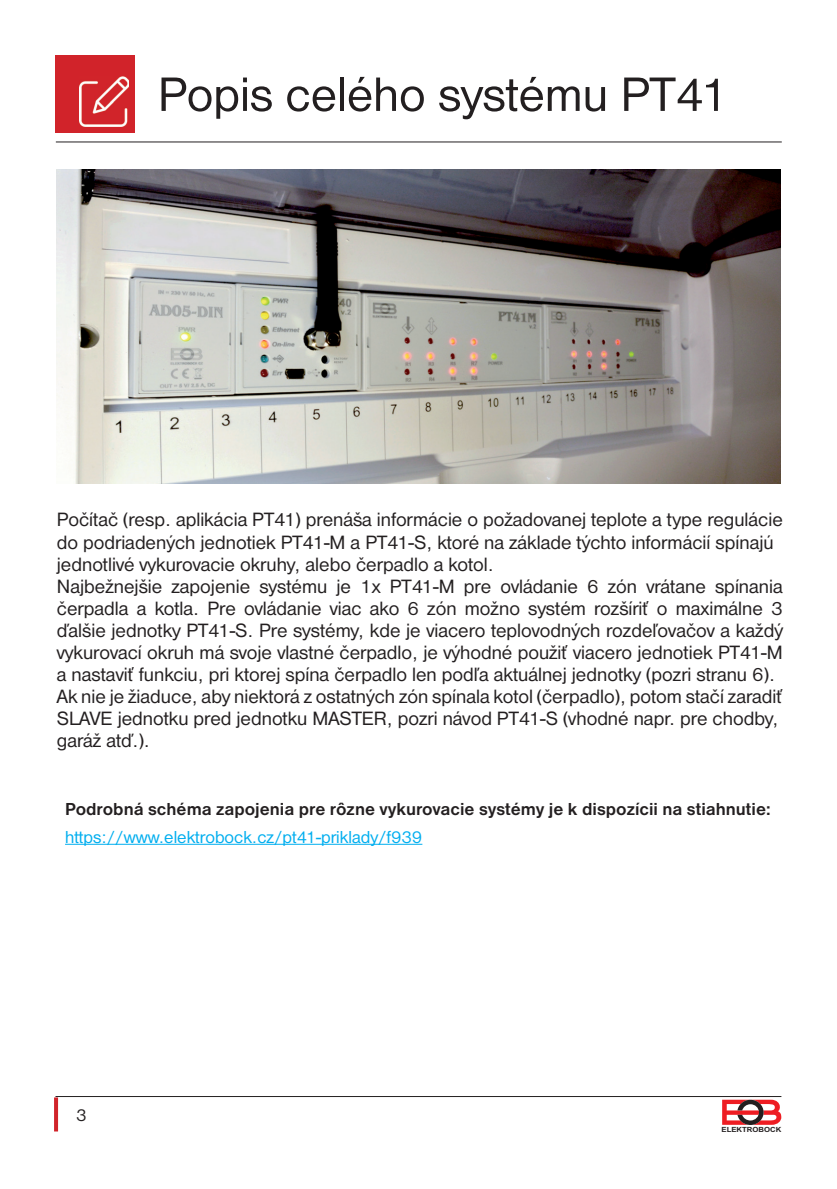
<style>
.page{position:relative;width:837px;height:1189px;background:#fff}
.page>*{position:absolute;margin:0;border:0;box-sizing:border-box;transform-origin:0 0}
.t1{font:50px "Nimbus Sans DOT";color:#231f20}
.t2{font:20px/22px "Nimbus Sans DOT";color:#231f20}
.t3{font:700 18px "Nimbus Sans DOT";color:#231f20}
.t4{font:18px "Nimbus Sans DOT";color:#00aeef}
.t5{font:18px "Nimbus Sans DOT";color:#231f20}
.t6{font:700 7px "Arial";color:#231f20;scale:1.09 1}
</style>
<div class="page">
<hr style="left:55px;top:1095px;width:726px;height:1px;background:#231f20">
<svg style="left:54px;top:1097px;width:4px;height:34px"></svg>
<svg style="left:722px;top:1099px;width:59px;height:25px"></svg>
<hr style="left:56px;top:141px;width:726px;height:1px;background:#231f20">
<div style="left:55px;top:55px;width:80px;height:78px;background:#d1232a"></div>
<img style="left:79px;top:76px;width:50px;height:50px">
<img style="left:57px;top:169px;width:723px;height:314px">
<hr style="left:65px;top:843px;width:357px;height:1px;background:#00aeef">
<h1 class="t1" style="left:158px;top:76px;width:572px">Popis celého systému PT41</h1>
<p class="t2" style="left:57px;top:510px;width:727px">Počítač (resp. aplikácia PT41) prenáša informácie o požadovanej teplote a type regulácie do podriadených jednotiek PT41-M a PT41-S, ktoré na základe týchto informácií spínajú jednotlivé vykurovacie okruhy, alebo čerpadlo a kotol.<br>Najbežnejšie zapojenie systému je 1x PT41-M pre ovládanie 6 zón vrátane spínania čerpadla a kotla. Pre ovládanie viac ako 6 zón možno systém rozšíriť o maximálne 3 ďalšie jednotky PT41-S. Pre systémy, kde je viacero teplovodných rozdeľovačov a každý vykurovací okruh má svoje vlastné čerpadlo, je výhodné použiť viacero jednotiek PT41-M a nastaviť funkciu, pri ktorej spína čerpadlo len podľa aktuálnej jednotky (pozri stranu 6).<br>Ak nie je žiaduce, aby niektorá z ostatných zón spínala kotol (čerpadlo), potom stačí zaradiť SLAVE jednotku pred jednotku MASTER, pozri návod PT41-S (vhodné napr. pre chodby, garáž atď.).</p>
<p class="t3" style="left:65px;top:802px;width:707px">Podrobná schéma zapojenia pre rôzne vykurovacie systémy je k dispozícii na stiahnutie:</p>
<p class="t4" style="left:65px;top:829px;width:359px">https://www.elektrobock.cz/pt41-priklady/f939</p>
<p class="t5" style="left:76px;top:1108px;width:12px">3</p>
<p class="t6" style="left:721px;top:1125px;width:56px">ELEKTROBOCK</p>
</div>
